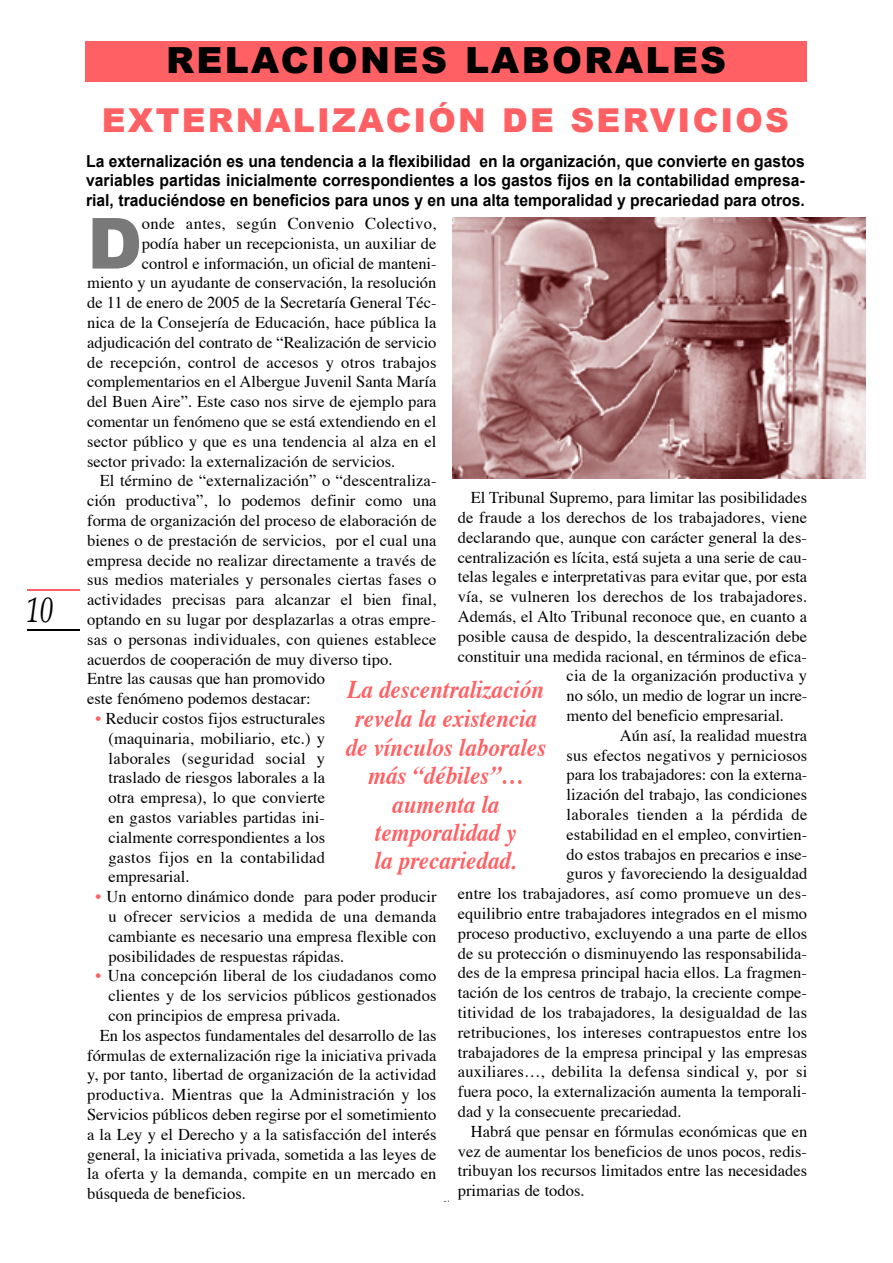
<style>
.page{position:relative;width:893px;height:1263px;background:#fff}
.page>*{position:absolute;margin:0;border:0;box-sizing:border-box;transform-origin:0 0}
.t1{font:900 70.5px "Arial";color:#797979}
.t2{font:900 36px "Arial";letter-spacing:.065em;color:#000}
.t3{font:italic 36px "Palatino";color:#000;scale:.75 1}
.t4{font:900 33px "Arial";letter-spacing:.06em;color:#ff6063}
.t5{font:italic 700 25.5px/28.5px "Times";color:#ff6063;text-align:center;scale:.9 1}
.t6{font:16.5px/19.8px "Times";letter-spacing:.005em;color:#000;text-align:justify}
.t7{font:16.5px/19.8px "Arial Bold MS";color:#000;text-align:justify;scale:.95 1}
.t8{font:16.5px "Times";letter-spacing:.025em;color:#000}
.s1{color:#ff6063}
</style>
<div class="page">
<hr style="left:27px;top:589px;width:53px;height:2px;background:#ff6063">
<hr style="left:27px;top:630px;width:53px;height:1px;background:#000">
<div style="left:85px;top:41px;width:721px;height:41px;background:#ff6063"></div>
<img style="left:452px;top:217px;width:413px;height:261px">
<h2 class="t3" style="left:27px;top:593px;width:37px">10</h2>
<h2 class="t2" style="left:166px;top:33px;width:561px">R E L ACIONES LABORALES</h2>
<h3 class="t4" style="left:102px;top:96px;width:688px">E X T E R NA L I Z ACIÓN DE SERV I C I O S</h3>
<p class="t7" style="left:86px;top:151px;width:758px">La externalización es una tendencia a la flexibilidad en la organización, que convierte en gastos variables partidas inicialmente correspondientes a los gastos fijos en la contabilidad empresa&shy;rial, traduciéndose en beneficios para unos y en una alta temporalidad y precariedad para otros.</p>
<h1 class="t1" style="left:87px;top:191px;width:56px">D</h1>
<p class="t8" style="left:142px;top:217px;width:296px">onde antes, según Convenio Colectivo,</p>
<p class="t6" style="left:142px;top:235px;width:296px">podía haber un recepcionista, un auxiliar de</p>
<p class="t6" style="left:142px;top:255px;width:296px">control e información, un oficial de manteni-</p>
<p class="t6" style="left:87px;top:274px;width:351px">miento y un ayudante de conservación, la resolución</p>
<p class="t6" style="left:87px;top:294px;width:351px">de 11 de enero de 2005 de la Secretaría General Téc-</p>
<p class="t6" style="left:87px;top:314px;width:351px">nica de la Consejería de Educación, hace pública la</p>
<p class="t6" style="left:87px;top:334px;width:351px">adjudicación del contrato de “Realización de servicio</p>
<p class="t6" style="left:87px;top:354px;width:351px">de recepción, control de accesos y otros trabajos</p>
<p class="t6" style="left:87px;top:373px;width:350px">complementarios en el Albergue Juvenil Santa María</p>
<p class="t6" style="left:87px;top:393px;width:351px">del Buen Aire”. Este caso nos sirve de ejemplo para</p>
<p class="t6" style="left:87px;top:413px;width:351px">comentar un fenómeno que se está extendiendo en el</p>
<p class="t6" style="left:87px;top:433px;width:351px">sector público y que es una tendencia al alza en el</p>
<p class="t6" style="left:87px;top:453px;width:309px">sector privado: la externalización de servicios.</p>
<p class="t6" style="left:100px;top:472px;width:338px">El término de “externalización” o “descentraliza-</p>
<p class="t6" style="left:87px;top:492px;width:351px">ción productiva”, lo podemos definir como una</p>
<p class="t6" style="left:87px;top:512px;width:351px">forma de organización del proceso de elaboración de</p>
<p class="t6" style="left:87px;top:532px;width:351px">bienes o de prestación de servicios, por el cual una</p>
<p class="t6" style="left:87px;top:552px;width:351px">empresa decide no realizar directamente a través de</p>
<p class="t6" style="left:87px;top:571px;width:351px">sus medios materiales y personales ciertas fases o</p>
<p class="t6" style="left:87px;top:591px;width:351px">actividades precisas para alcanzar el bien final,</p>
<p class="t6" style="left:87px;top:611px;width:351px">optando en su lugar por desplazarlas a otras empre-</p>
<p class="t6" style="left:87px;top:631px;width:351px">sas o personas individuales, con quienes establece</p>
<p class="t6" style="left:87px;top:651px;width:307px">acuerdos de cooperación de muy diverso tipo.</p>
<p class="t6" style="left:87px;top:670px;width:239px">Entre las causas que han promovido</p>
<p class="t6" style="left:87px;top:690px;width:225px">este fenómeno podemos destacar:</p>
<p class="t6" style="left:108px;top:710px;width:218px;text-indent:-13px"><span class="s1">•</span> Reducir costos fijos estructurales (maquinaria, mobiliario, etc.) y laborales (seguridad social y traslado de riesgos laborales a la otra empresa), lo que convierte en gastos variables partidas ini&shy;cialmente correspondientes a los gastos fijos en la contabilidad empresarial.</p>
<p class="t6" style="left:108px;top:888px;width:329px;text-indent:-13px"><span class="s1">•</span> Un entorno dinámico donde para poder producir u ofrecer servicios a medida de una demanda cambiante es necesario una empresa flexible con posibilidades de respuestas rápidas.</p>
<p class="t6" style="left:95px;top:967px;width:342px"><span class="s1">•</span> Una concepción liberal de los ciudadanos como</p>
<p class="t6" style="left:108px;top:987px;width:329px">clientes y de los servicios públicos gestionados</p>
<p class="t6" style="left:108px;top:1007px;width:234px">con principios de empresa privada.</p>
<p class="t6" style="left:100px;top:1027px;width:338px">En los aspectos fundamentales del desarrollo de las</p>
<p class="t6" style="left:87px;top:1047px;width:351px">fórmulas de externalización rige la iniciativa privada</p>
<p class="t6" style="left:87px;top:1066px;width:350px">y, por tanto, libertad de organización de la actividad</p>
<p class="t6" style="left:87px;top:1086px;width:351px">productiva. Mientras que la Administración y los</p>
<p class="t6" style="left:87px;top:1106px;width:351px">Servicios públicos deben regirse por el sometimiento</p>
<p class="t6" style="left:87px;top:1126px;width:351px">a la Ley y el Derecho y a la satisfacción del interés</p>
<p class="t6" style="left:87px;top:1146px;width:351px">general, la iniciativa privada, sometida a las leyes de</p>
<p class="t6" style="left:87px;top:1165px;width:351px">la oferta y la demanda, compite en un mercado en</p>
<p class="t6" style="left:87px;top:1185px;width:160px">búsqueda de beneficios.</p>
<p class="t6" style="left:471px;top:489px;width:338px">El Tribunal Supremo, para limitar las posibilidades</p>
<p class="t6" style="left:458px;top:509px;width:351px">de fraude a los derechos de los trabajadores, viene</p>
<p class="t6" style="left:458px;top:529px;width:351px">declarando que, aunque con carácter general la des-</p>
<p class="t6" style="left:458px;top:549px;width:351px">centralización es lícita, está sujeta a una serie de cau-</p>
<p class="t6" style="left:458px;top:568px;width:351px">telas legales e interpretativas para evitar que, por esta</p>
<p class="t6" style="left:458px;top:588px;width:351px">vía, se vulneren los derechos de los trabajadores.</p>
<p class="t6" style="left:458px;top:608px;width:351px">Además, el Alto Tribunal reconoce que, en cuanto a</p>
<p class="t6" style="left:458px;top:628px;width:351px">posible causa de despido, la descentralización debe</p>
<p class="t6" style="left:458px;top:648px;width:351px">constituir una medida racional, en términos de efica-</p>
<p class="t6" style="left:566px;top:667px;width:242px">cia de la organización productiva y</p>
<p class="t6" style="left:566px;top:687px;width:242px">no sólo, un medio de lograr un incre-</p>
<p class="t6" style="left:566px;top:707px;width:219px">mento del beneficio empresarial.</p>
<p class="t6" style="left:620px;top:727px;width:189px">Aún así, la realidad muestra</p>
<p class="t6" style="left:566px;top:747px;width:242px">sus efectos negativos y perniciosos</p>
<p class="t6" style="left:566px;top:766px;width:242px">para los trabajadores: con la externa-</p>
<p class="t6" style="left:566px;top:786px;width:242px">lización del trabajo, las condiciones</p>
<p class="t6" style="left:566px;top:806px;width:242px">laborales tienden a la pérdida de</p>
<p class="t6" style="left:566px;top:826px;width:242px">estabilidad en el empleo, convirtien-</p>
<p class="t6" style="left:566px;top:846px;width:242px">do estos trabajos en precarios e inse-</p>
<p class="t6" style="left:566px;top:865px;width:242px">guros y favoreciendo la desigualdad</p>
<p class="t6" style="left:458px;top:885px;width:350px">entre los trabajadores, así como promueve un des-</p>
<p class="t6" style="left:458px;top:905px;width:351px">equilibrio entre trabajadores integrados en el mismo</p>
<p class="t6" style="left:458px;top:925px;width:351px">proceso productivo, excluyendo a una parte de ellos</p>
<p class="t6" style="left:458px;top:945px;width:351px">de su protección o disminuyendo las responsabilida-</p>
<p class="t6" style="left:458px;top:964px;width:351px">des de la empresa principal hacia ellos. La fragmen-</p>
<p class="t6" style="left:458px;top:984px;width:351px">tación de los centros de trabajo, la creciente compe-</p>
<p class="t6" style="left:458px;top:1004px;width:351px">titividad de los trabajadores, la desigualdad de las</p>
<p class="t6" style="left:458px;top:1024px;width:351px">retribuciones, los intereses contrapuestos entre los</p>
<p class="t6" style="left:458px;top:1044px;width:351px">trabajadores de la empresa principal y las empresas</p>
<p class="t6" style="left:458px;top:1063px;width:351px">auxiliares…, debilita la defensa sindical y, por si</p>
<p class="t6" style="left:458px;top:1083px;width:351px">fuera poco, la externalización aumenta la temporali-</p>
<p class="t6" style="left:458px;top:1103px;width:225px">dad y la consecuente precariedad.</p>
<p class="t6" style="left:471px;top:1123px;width:338px">Habrá que pensar en fórmulas económicas que en</p>
<p class="t6" style="left:458px;top:1143px;width:351px">vez de aumentar los beneficios de unos pocos, redis-</p>
<p class="t6" style="left:458px;top:1162px;width:351px">tribuyan los recursos limitados entre las necesidades</p>
<p class="t6" style="left:458px;top:1182px;width:128px">primarias de todos.</p>
<h3 class="t5" style="left:346px;top:678px;width:224px">La descentralización revela la existencia de vínculos laborales más “débiles”… aumenta la temporalidad y<br>la precariedad.</h3>
</div>
